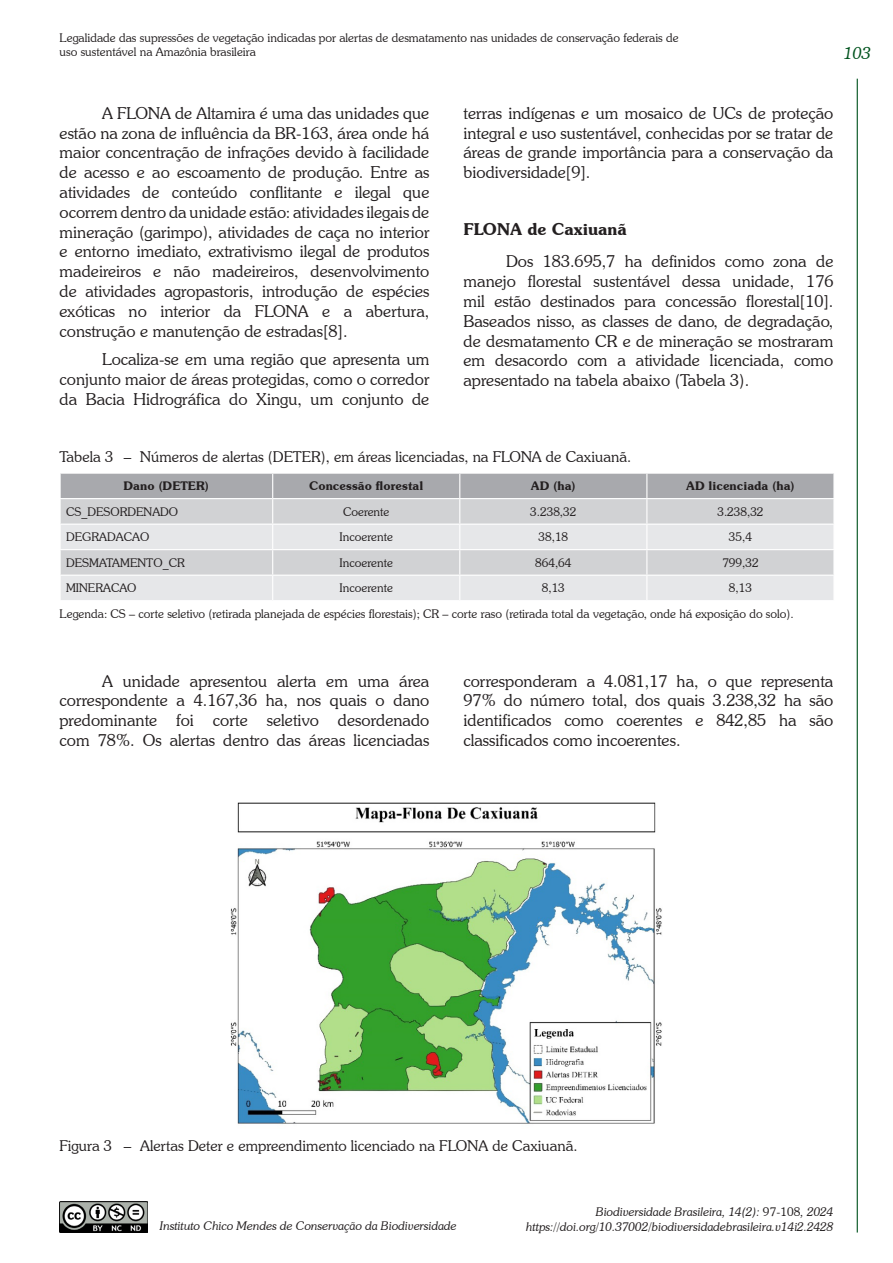
<style>
.page{position:relative;width:893px;height:1263px;background:#fff}
.page>*{position:absolute;margin:0;border:0;box-sizing:border-box;transform-origin:0 0}
.texto{font:300 16.5px/19.8px "Souvenir IT Cby BT";color:#231f20;text-align:justify}
.titulo_2{font:600 16.5px "Souvenir IT Cby BT";color:#231f20}
.t1{font:italic 300 16.5px "Souvenir IT Cby BT";color:#00531e}
.figura{font:300 15px "Souvenir IT Cby BT";color:#231f20}
.rodapé{font:300 12px/14.4px "Souvenir IT Cby BT";color:#231f20}
.t2{font:italic 300 12px/14.4px "Souvenir IT Cby BT";color:#231f20;text-align:right}
.texto_tabela{font:300 12px "Souvenir IT Cby BT";color:#231f20}
.texto_tabela-2{font:600 12px "Souvenir IT Cby BT";color:#231f20}
.s1{font-style:normal}
</style>
<div class="page">
<hr style="left:857px;top:79px;width:1px;height:1153px;background:#00531e">
<img style="left:60px;top:1201px;width:88px;height:31px">
<svg style="left:60px;top:473px;width:774px;height:127px;background:#d3d4d6"></svg>
<hr style="left:833px;top:576px;width:2px;height:24px;background:#fff">
<img style="left:231px;top:802px;width:431px;height:322px">
<p class="rodapé" style="left:60px;top:30px;width:621px">Legalidade das supressões de vegetação indicadas por alertas de desmatamento nas unidades de conservação federais de uso sustentável na Amazônia brasileira</p>
<p class="t1" style="left:844px;top:43px;width:29px">103</p>
<p class="texto" style="left:60px;top:103px;width:371px;text-indent:43px">A FLONA de Altamira é uma das unidades que estão na zona de influência da BR-163, área onde há maior concentração de infrações devido à facilidade de acesso e ao escoamento de produção. Entre as atividades de conteúdo conflitante e ilegal que ocorrem dentro da unidade estão: atividades ilegais de mineração (garimpo), atividades de caça no interior e entorno imediato, extrativismo ilegal de produtos madeireiros e não madeireiros, desenvolvimento de atividades agropastoris, introdução de espécies exóticas no interior da FLONA e a abertura, construção e manutenção de estradas[8].</p>
<p class="texto" style="left:60px;top:349px;width:371px;text-indent:43px">Localiza-se em uma região que apresenta um conjunto maior de áreas protegidas, como o corredor da Bacia Hidrográfica do Xingu, um conjunto de</p>
<p class="texto" style="left:463px;top:103px;width:371px">terras indígenas e um mosaico de UCs de proteção integral e uso sustentável, conhecidas por se tratar de áreas de grande importância para a conservação da biodiversidade[9].</p>
<p class="titulo_2" style="left:463px;top:219px;width:165px">FLONA de Caxiuanã</p>
<p class="texto" style="left:463px;top:251px;width:371px;text-indent:43px">Dos 183.695,7 ha definidos como zona de manejo florestal sustentável dessa unidade, 176 mil estão destinados para concessão florestal[10].<br>Baseados nisso, as classes de dano, de degradação, de desmatamento CR e de mineração se mostraram em desacordo com a atividade licenciada, como apresentado na tabela abaixo (Tabela 3).</p>
<p class="figura" style="left:60px;top:448px;width:573px">Tabela 3 – Números de alertas (DETER), em áreas licenciadas, na FLONA de Caxiuanã.</p>
<p class="texto_tabela-2" style="left:124px;top:479px;width:87px">Dano (DETER)</p>
<p class="texto_tabela-2" style="left:309px;top:479px;width:116px">Concessão florestal</p>
<p class="texto_tabela-2" style="left:531px;top:479px;width:47px">AD (ha)</p>
<p class="texto_tabela-2" style="left:686px;top:479px;width:110px">AD licenciada (ha)</p>
<p class="texto_tabela" style="left:66px;top:504px;width:114px">CS_DESORDENADO</p>
<p class="texto_tabela" style="left:343px;top:504px;width:48px">Coerente</p>
<p class="texto_tabela" style="left:530px;top:504px;width:48px">3.238,32</p>
<p class="texto_tabela" style="left:717px;top:504px;width:48px">3.238,32</p>
<p class="texto_tabela" style="left:66px;top:530px;width:85px">DEGRADACAO</p>
<p class="texto_tabela" style="left:340px;top:530px;width:55px">Incoerente</p>
<p class="texto_tabela" style="left:539px;top:530px;width:31px">38,18</p>
<p class="texto_tabela" style="left:729px;top:530px;width:25px">35,4</p>
<p class="texto_tabela" style="left:66px;top:555px;width:120px">DESMATAMENTO_CR</p>
<p class="texto_tabela" style="left:340px;top:555px;width:55px">Incoerente</p>
<p class="texto_tabela" style="left:535px;top:555px;width:38px">864,64</p>
<p class="texto_tabela" style="left:722px;top:555px;width:38px">799,32</p>
<p class="texto_tabela" style="left:66px;top:581px;width:72px">MINERACAO</p>
<p class="texto_tabela" style="left:340px;top:581px;width:55px">Incoerente</p>
<p class="texto_tabela" style="left:542px;top:581px;width:25px">8,13</p>
<p class="texto_tabela" style="left:729px;top:581px;width:25px">8,13</p>
<p class="rodapé" style="left:60px;top:606px;width:736px">Legenda: CS – corte seletivo (retirada planejada de espécies florestais); CR – corte raso (retirada total da vegetação, onde há exposição do solo).</p>
<p class="texto" style="left:60px;top:671px;width:371px;text-indent:43px">A unidade apresentou alerta em uma área correspondente a 4.167,36 ha, nos quais o dano predominante foi corte seletivo desordenado com 78%. Os alertas dentro das áreas licenciadas</p>
<p class="texto" style="left:463px;top:671px;width:371px">corresponderam a 4.081,17 ha, o que representa 97% do número total, dos quais 3.238,32 ha são identificados como coerentes e 842,85 ha são classificados como incoerentes.</p>
<p class="figura" style="left:60px;top:1136px;width:520px">Figura 3 – Alertas Deter e empreendimento licenciado na FLONA de Caxiuanã.</p>
<p class="t2" style="left:160px;top:1218px;width:298px">Instituto Chico Mendes de Conservação da Biodiversidade</p>
<p class="t2" style="left:526px;top:1204px;width:309px">Biodiversidade Brasileira, 14(2): <span class="s1">97-108</span>, 2024 https://doi.org/10.37002/biodiversidadebrasileira.v14i2.2428</p>
</div>
